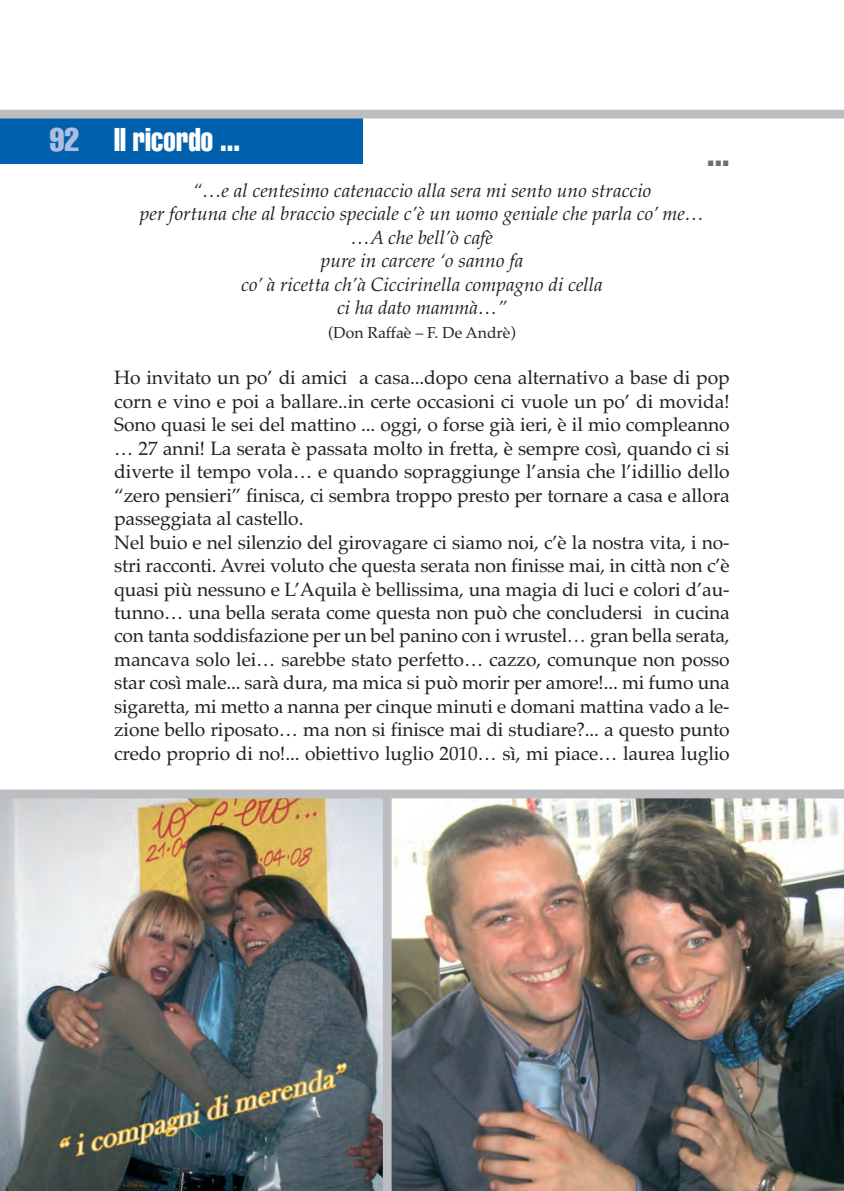
<style>
.page{position:relative;width:844px;height:1191px;background:#fff}
.page>*{position:absolute;margin:0;border:0;box-sizing:border-box;transform-origin:0 0}
.t1{font:extra-condensed 32.38px "Helvetica";color:#fff;scale:.9 1}
.t2{font:extra-condensed 32.38px "Helvetica";color:#6c6d70}
.t3{font:19.25px/23.4px "Palatino";letter-spacing:-.01em;color:#231f20}
.t4{font:italic 19.25px/23.4px "Palatino";color:#231f20;text-align:center}
.t5{font:15.75px "Palatino";color:#231f20}
.s1{color:#aebde0}
.s2{font-style:italic}
</style>
<div class="page">
<img style="left:0;top:798px;width:383px;height:393px">
<img style="left:391px;top:798px;width:452px;height:393px">
<div style="left:0;top:114px;width:362px;height:50px;background:#0160ae"></div>
<div style="left:0;top:110px;width:843px;height:8px;background:#bcbdc0"></div>
<div style="left:0;top:789px;width:843px;height:9px;background:#bcbdc0"></div>
<div style="left:383px;top:794px;width:8px;height:397px;background:#bcbdc0"></div>
<h1 class="t1" style="left:50px;top:121px;width:213px"><span class="s1">92</span> Il ricordo ...</h1>
<h1 class="t2" style="left:707px;top:136px;width:24px">...</h1>
<p class="t4" style="left:140px;top:178px;width:565px">“…e al centesimo catenaccio alla sera mi sento uno straccio<br>per fortuna che al braccio speciale c’è un uomo geniale che parla co’ me… …A che bell’ò cafè<br>pure in carcere ‘o sanno fa<br>co’ à ricetta ch’à Ciccirinella compagno di cella<br>ci ha dato mammà…”</p>
<p class="t5" style="left:328px;top:323px;width:189px">(Don Raffaè – F. De Andrè)</p>
<p class="t3" style="left:114px;top:366px;width:617px">Ho invitato un po’ di amici a casa...dopo cena alternativo a base di pop corn e vino e poi a ballare..in certe occasioni ci vuole un po’ di movida!<br>Sono quasi le sei del mattino ... oggi, o forse già ieri, è il mio compleanno … 27 anni! La serata è passata molto in fretta, è sempre così, quando ci si diverte il tempo vola… e quando sopraggiunge l’ansia che l’idillio dello “zero pensieri” finisca, ci sembra troppo presto per tornare a casa e allora passeggiata al castello.<br>Nel buio e nel silenzio del girovagare ci siamo noi, c’è la nostra vita, i no&shy;stri racconti. Avrei voluto che questa serata non finisse mai, in città non c’è quasi più nessuno e L’Aquila è bellissima, una magia di luci e colori d’au&shy;tunno… una bella serata come questa non può che concludersi in cucina con tanta soddisfazione per un bel panino con i wrustel<span class="s2">…</span> gran bella serata, mancava solo lei… sarebbe stato perfetto… cazzo, comunque non posso star così male... sarà dura, ma mica si può morir per amore!... mi fumo una sigaretta, mi metto a nanna per cinque minuti e domani mattina vado a le&shy;zione bello riposato… ma non si finisce mai di studiare?... a questo punto credo proprio di no!... obiettivo luglio 2010… sì, mi piace… laurea luglio</p>
</div>
